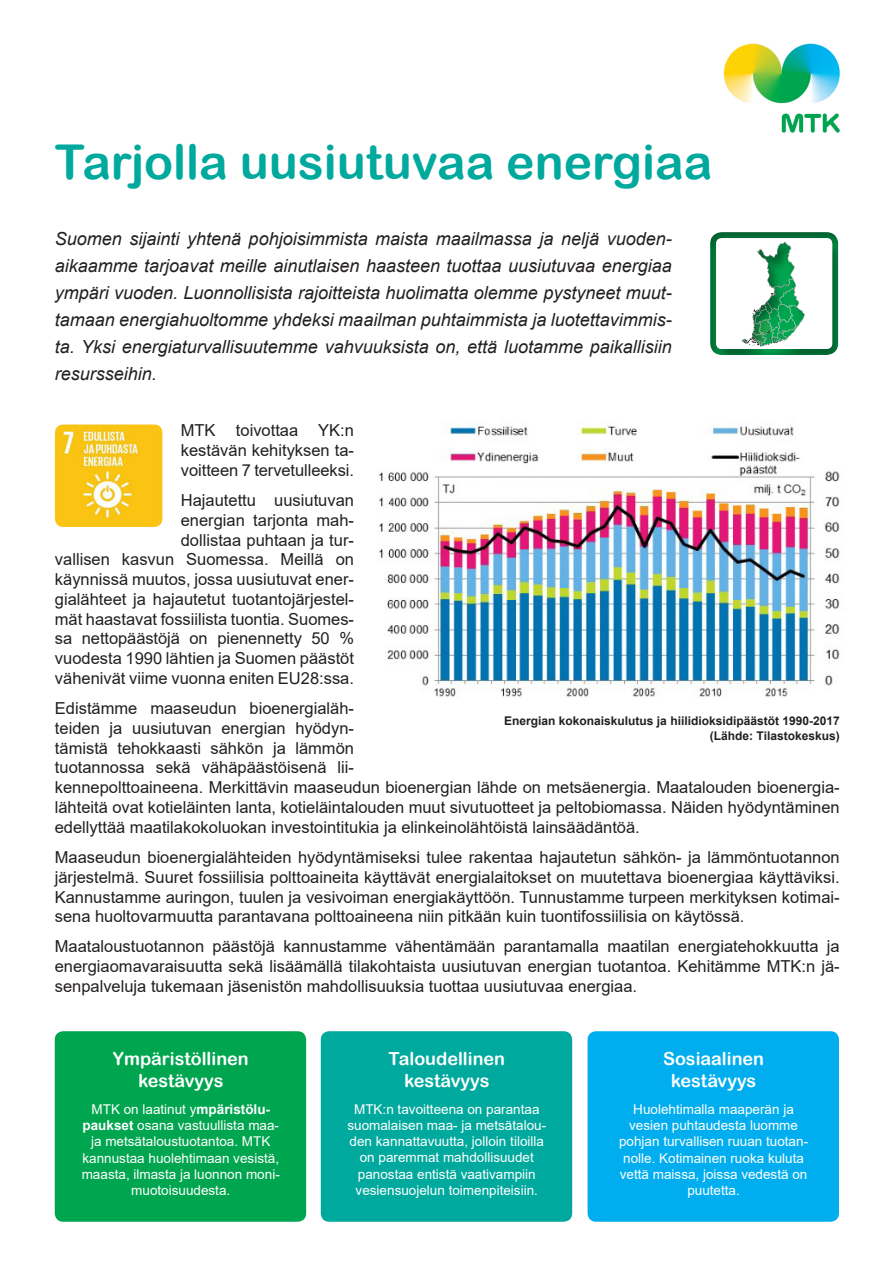
<style>
.page{position:relative;width:893px;height:1263px;background:#fff}
.page>*{position:absolute;margin:0;border:0;box-sizing:border-box;transform-origin:0 0}
.t1{font:48px "Arial Rounded MT Bold";color:#00a99d}
.t2{font:italic 18px/27px "Arial";color:#231f20;text-align:justify}
.t3{font:18px "Arial Rounded MT Bold";color:#fff}
.t4{font:16.5px/19.8px "Arial";color:#231f20;text-align:justify}
.t5{font:13.5px/16.2px "Arial";color:#fff;text-align:center}
.t6{font:700 12px/14.4px "Arial";color:#231f20;text-align:right}
.s1{font-weight:700}
</style>
<div class="page">
<img style="left:379px;top:422px;width:461px;height:275px">
<img style="left:723px;top:43px;width:117px;height:90px">
<div style="left:55px;top:1031px;width:251px;height:191px;background:#00a54f;border-radius:9px"></div>
<div style="left:321px;top:1031px;width:251px;height:191px;background:#00a99d;border-radius:9px"></div>
<div style="left:588px;top:1031px;width:251px;height:191px;background:#00aeef;border-radius:9px"></div>
<div style="left:709px;top:231px;width:131px;height:124px;background:#231f20;opacity:.47"></div>
<img style="left:55px;top:424px;width:107px;height:103px">
<p class="t1" style="left:55px;top:133px;width:659px">Tarjolla uusiutuvaa energiaa</p>
<p class="t2" style="left:55px;top:225px;width:619px">Suomen sijainti yhtenä pohjoisimmista maista maailmassa ja neljä vuoden&shy;aikaamme tarjoavat meille ainutlaisen haasteen tuottaa uusiutuvaa energiaa ympäri vuoden. Luonnollisista rajoitteista huolimatta olemme pystyneet muut&shy;tamaan energiahuoltomme yhdeksi maailman puhtaimmista ja luotettavimmis&shy;ta. Yksi energiaturvallisuutemme vahvuuksista on, että luotamme paikallisiin resursseihin.</p>
<p class="t4" style="left:181px;top:421px;width:175px">MTK toivottaa YK:n kestävän kehityksen ta&shy;voitteen 7 tervetulleeksi.</p>
<p class="t4" style="left:55px;top:490px;width:301px;text-align:right">Hajautettu uusiutuvan<br>energian tarjonta mah-<br>dollistaa puhtaan ja tur-<br>vallisen kasvun Suomessa. Meillä on käynnissä muutos, jossa uusiutuvat ener&shy;gialähteet ja hajautetut tuotantojärjestel&shy;mät haastavat fossiilista tuontia. Suomes&shy;sa nettopäästöjä on pienennetty 50 % vuodesta 1990 lähtien ja Suomen päästöt vähenivät viime vuonna eniten EU28:ssa.</p>
<p class="t4" style="left:55px;top:698px;width:786px;text-align:left">Edistämme maaseudun bioenergialäh-<br>teiden ja uusiutuvan energian hyödyn-<br>tämistä tehokkaasti sähkön ja lämmön<br>tuotannossa sekä vähäpäästöisenä lii-<br>kennepolttoaineena. Merkittävin maaseudun bioenergian lähde on metsäenergia. Maatalouden bioenergia&shy;lähteitä ovat kotieläinten lanta, kotieläintalouden muut sivutuotteet ja peltobiomassa. Näiden hyödyntäminen edellyttää maatilakokoluokan investointitukia ja elinkeinolähtöistä lainsäädäntöä.</p>
<p class="t4" style="left:55px;top:847px;width:786px">Maaseudun bioenergialähteiden hyödyntämiseksi tulee rakentaa hajautetun sähkön- ja lämmöntuotannon järjestelmä. Suuret fossiilisia polttoaineita käyttävät energialaitokset on muutettava bioenergiaa käyttäviksi.<br>Kannustamme auringon, tuulen ja vesivoiman energiakäyttöön. Tunnustamme turpeen merkityksen kotimai&shy;sena huoltovarmuutta parantavana polttoaineena niin pitkään kuin tuontifossiilisia on käytössä.</p>
<p class="t4" style="left:55px;top:937px;width:786px">Maataloustuotannon päästöjä kannustamme vähentämään parantamalla maatilan energiatehokkuutta ja energiaomavaraisuutta sekä lisäämällä tilakohtaista uusiutuvan energian tuotantoa. Kehitämme MTK:n jä&shy;senpalveluja tukemaan jäsenistön mahdollisuuksia tuottaa uusiutuvaa energiaa.</p>
<p class="t6" style="left:504px;top:714px;width:337px">Energian kokonaiskulutus ja hiilidioksidipäästöt 1990-2017 (Lähde: Tilastokeskus)</p>
<p class="t3" style="left:113px;top:1048px;width:137px">Ympäristöllinen</p>
<p class="t3" style="left:138px;top:1070px;width:87px">kestävyys</p>
<p class="t5" style="left:82px;top:1101px;width:200px">MTK on laatinut y<span class="s1">mpäristölu&shy;paukset</span> osana vastuullista maa&shy;ja metsätaloustuotantoa. MTK kannustaa huolehtimaan vesistä, maasta, ilmasta ja luonnon moni&shy;muotoisuudesta.</p>
<p class="t3" style="left:388px;top:1048px;width:118px">Taloudellinen</p>
<p class="t3" style="left:404px;top:1070px;width:87px">kestävyys</p>
<p class="t5" style="left:347px;top:1101px;width:200px">MTK:n tavoitteena on parantaa suomalaisen maa- ja metsätalou&shy;den kannattavuutta, jolloin tiloilla on paremmat mahdollisuudet panostaa entistä vaativampiin vesiensuojelun toimenpiteisiin.</p>
<p class="t3" style="left:663px;top:1048px;width:103px">Sosiaalinen</p>
<p class="t3" style="left:671px;top:1070px;width:87px">kestävyys</p>
<p class="t5" style="left:619px;top:1101px;width:191px">Huolehtimalla maaperän ja vesien puhtaudesta luomme pohjan turvallisen ruuan tuotan&shy;nolle. Kotimainen ruoka kuluta vettä maissa, joissa vedestä on puutetta.</p>
</div>
